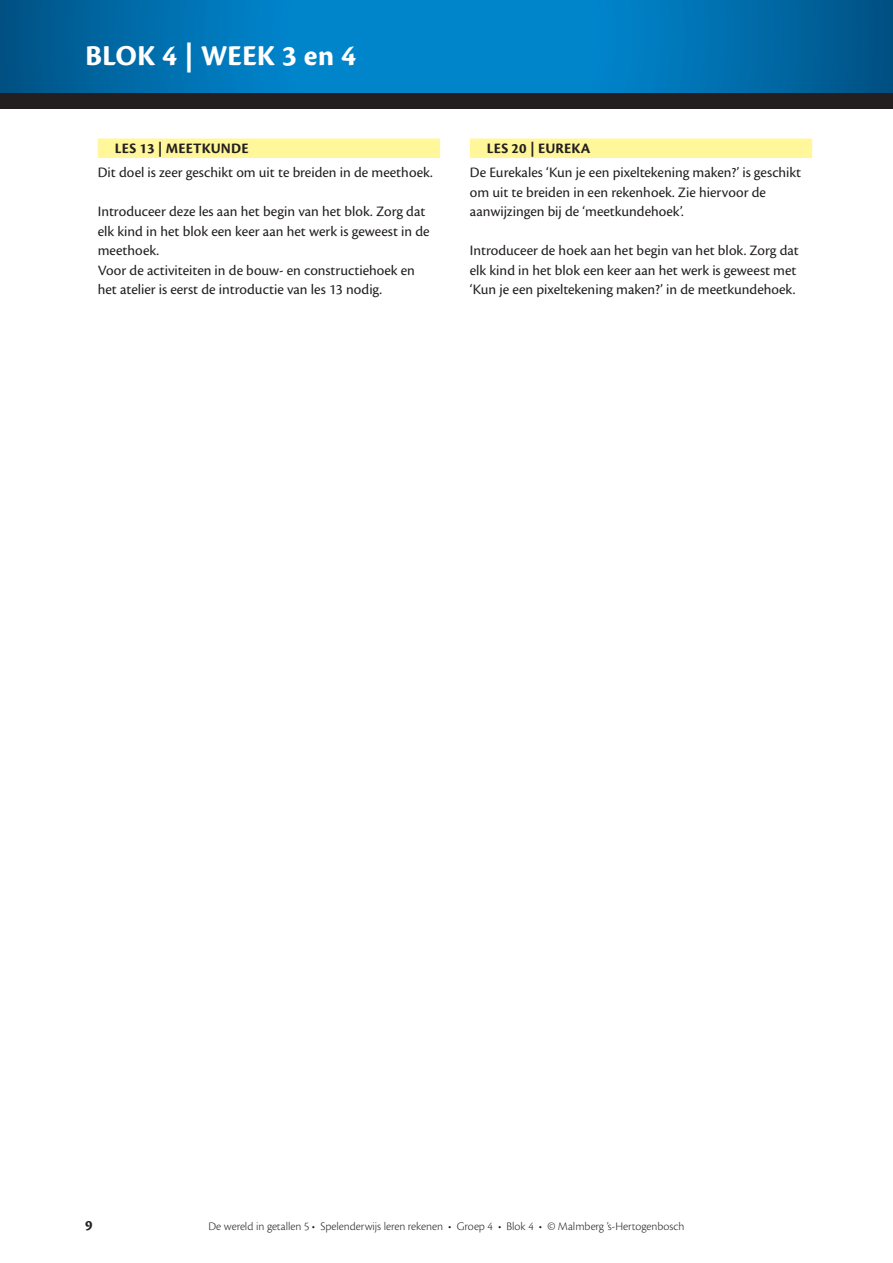
<style>
.page{position:relative;width:893px;height:1263px;background:#fff}
.page>*{position:absolute;margin:0;border:0;box-sizing:border-box;transform-origin:0 0}
.t1{font:30px "Cronos Pro Bold Capt";color:#fff}
.t2{font:15px/19.5px "Cronos Pro";color:#231f20}
.t3{font:700 15px "Cronos Pro";letter-spacing:.01em;color:#231f20}
.t4{font:300 12px "Cronos Pro";letter-spacing:-.005em;color:#231f20}
</style>
<div class="page">
<div style="left:98px;top:139px;width:342px;height:19px;background:#fff79a"></div>
<div style="left:470px;top:139px;width:342px;height:19px;background:#fff79a"></div>
<svg style="left:0;top:0;width:893px;height:93px;background:#0073b4"></svg>
<div style="left:0;top:93px;width:893px;height:15px;background:#231f20"></div>
<h1 class="t1" style="left:85px;top:38px;width:273px">BLOK 4 | WEEK 3 en 4</h1>
<p class="t3" style="left:115px;top:140px;width:135px">LES 13 | MEETKUNDE</p>
<p class="t2" style="left:98px;top:163px;width:336px">Dit doel is zeer geschikt om uit te breiden in de meethoek.</p>
<p class="t2" style="left:98px;top:202px;width:333px">Introduceer deze les aan het begin van het blok. Zorg dat elk kind in het blok een keer aan het werk is geweest in de meethoek.<br>Voor de activiteiten in de bouw- en constructiehoek en het atelier is eerst de introductie van les 13 nodig.</p>
<p class="t3" style="left:487px;top:140px;width:105px">LES 20 | EUREKA</p>
<p class="t2" style="left:470px;top:163px;width:333px">De Eurekales ‘Kun je een pixeltekening maken?’ is geschikt om uit te breiden in een rekenhoek. Zie hiervoor de aanwijzingen bij de ‘meetkundehoek’.</p>
<p class="t2" style="left:470px;top:241px;width:331px">Introduceer de hoek aan het begin van het blok. Zorg dat elk kind in het blok een keer aan het werk is geweest met ‘Kun je een pixeltekening maken?’ in de meetkundehoek.</p>
<p class="t3" style="left:85px;top:1217px;width:9px">9</p>
<p class="t4" style="left:208px;top:1220px;width:477px">De wereld in getallen 5 • Spelenderwijs leren rekenen • Groep 4 • Blok 4 • © Malmberg ’s-Hertogenbosch</p>
</div>
